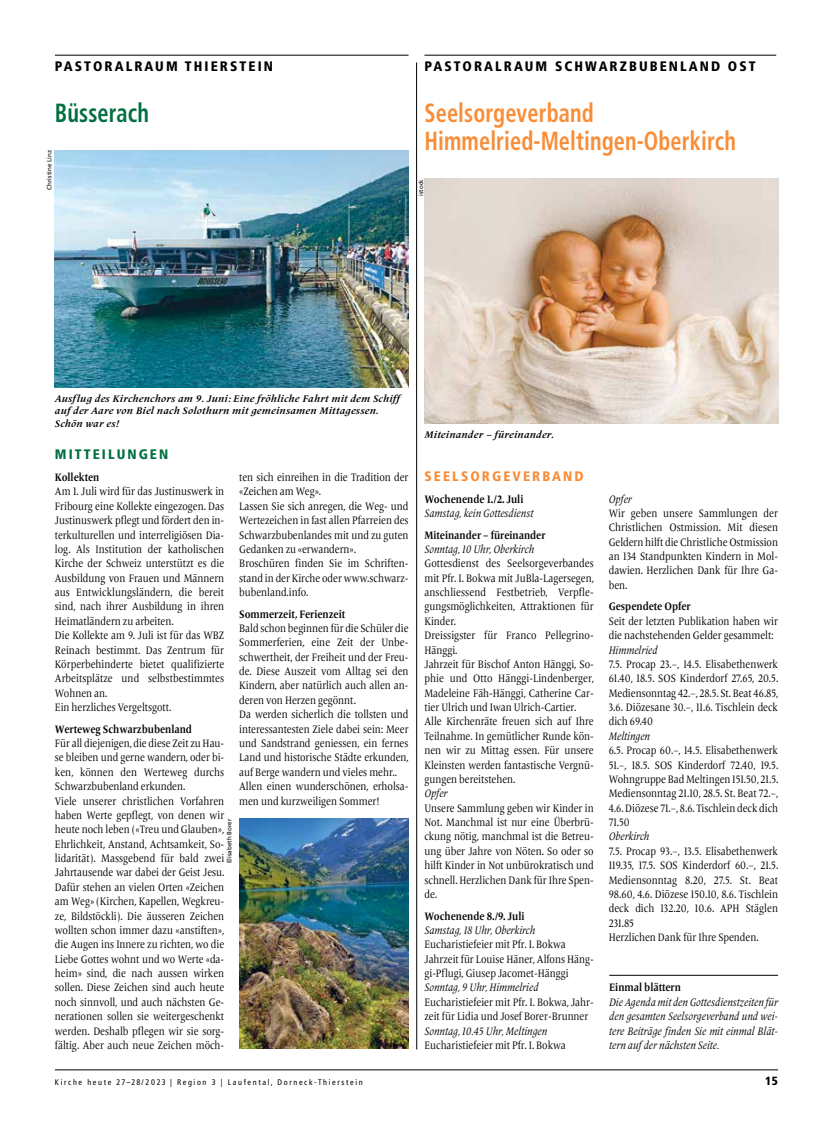
<style>
.page{position:relative;width:833px;height:1134px;background:#fff}
.page>*{position:absolute;margin:0;border:0;box-sizing:border-box;transform-origin:0 0}
.t1{font:700 condensed 26.25px/28.8px "Frutiger LT Pro";letter-spacing:.005em;color:#f98d37;scale:.85 1}
.t2{font:700 condensed 26.25px "Frutiger LT Pro";letter-spacing:.005em;color:#006f41;scale:.85 1}
.t3{font:900 condensed 13.75px "Frutiger LT Pro";letter-spacing:.15em;color:#000}
.t4{font:900 condensed 13.75px "Frutiger LT Pro";letter-spacing:.15em;color:#f98d37}
.t5{font:900 condensed 13.75px "Frutiger LT Pro";letter-spacing:.15em;color:#006f41}
.t6{font:900 condensed 11.88px "Frutiger LT Pro";color:#000}
.t7{font:11.25px/14.4px "Frutiger Serif LT Pro";color:#000;scale:.85 1}
.t8{font:italic 11.25px/14.4px "Frutiger Serif LT Pro";color:#000;text-align:justify;scale:.85 1}
.t9{font:700 11.25px "Frutiger Serif LT Pro";color:#000;scale:.85 1}
.t10{font:italic 700 10px/12.5px "Frutiger Serif LT Pro";letter-spacing:.025em;color:#000}
.t11{font:condensed 8.12px "Frutiger LT Pro";letter-spacing:.2em;color:#000}
.t12{font:6.25px "Frutiger LT Pro";color:#000}
</style>
<div class="page">
<hr style="left:55px;top:1070px;width:723px;height:1px;background:#000">
<hr style="left:55px;top:55px;width:353px;height:1px;background:#000">
<img style="left:424px;top:178px;width:354px;height:245px">
<hr style="left:609px;top:975px;width:169px;height:1px;background:#000">
<hr style="left:416px;top:62px;width:1px;height:987px;background:#000">
<img style="left:55px;top:150px;width:353px;height:238px">
<hr style="left:424px;top:55px;width:352px;height:1px;background:#000">
<img style="left:240px;top:819px;width:168px;height:230px">
<p class="t3" style="left:55px;top:58px;width:220px">PASTORALRAUM THIERSTEIN</p>
<h1 class="t2" style="left:55px;top:97px;width:112px">Büsserach</h1>
<p class="t12" style="left:46px;top:190px;width:41px;rotate:-90deg">Christine Linz</p>
<p class="t3" style="left:424px;top:58px;width:333px">PASTORALRAUM SCHWARZBUBENLAND OST</p>
<h1 class="t1" style="left:424px;top:98px;width:368px">Seelsorgeverband<br>Himmelried-Meltingen-Oberkirch</h1>
<p class="t12" style="left:417px;top:196px;width:18px;rotate:-90deg">istock</p>
<p class="t10" style="left:55px;top:392px;width:346px">Ausflug des Kirchenchors am 9. Juni: Eine fröhliche Fahrt mit dem Schiff auf der Aare von Biel nach Solothurn mit gemeinsamen Mittagessen.<br>Schön war es!</p>
<p class="t5" style="left:55px;top:446px;width:115px">MITTEILUNGEN</p>
<p class="t9" style="left:55px;top:471px;width:54px">Kollekten</p>
<p class="t7" style="left:55px;top:485px;width:201px">Am 1. Juli wird für das Justinuswerk in Fribourg eine Kollekte eingezogen. Das Justinuswerk pflegt und fördert den in&shy;terkulturellen und interreligiösen Dia&shy;log. Als Institution der katholischen Kirche der Schweiz unterstützt es die Ausbildung von Frauen und Männern aus Entwicklungsländern, die bereit sind, nach ihrer Ausbildung in ihren Heimatländern zu arbeiten.<br>Die Kollekte am 9. Juli ist für das WBZ Reinach bestimmt. Das Zentrum für Körperbehinderte bietet qualifizierte Arbeitsplätze und selbstbestimmtes Wohnen an.<br>Ein herzliches Vergeltsgott.</p>
<p class="t9" style="left:55px;top:722px;width:163px">Werteweg Schwarzbubenland</p>
<p class="t7" style="left:55px;top:736px;width:201px">Für all diejenigen, die diese Zeit zu Hau&shy;se bleiben und gerne wandern, oder bi&shy;ken, können den Werteweg durchs Schwarzbubenland erkunden.<br>Viele unserer christlichen Vorfahren haben Werte gepflegt, von denen wir heute noch leben («Treu und Glauben», Ehrlichkeit, Anstand, Achtsamkeit, So&shy;lidarität). Massgebend für bald zwei Jahrtausende war dabei der Geist Jesu.<br>Dafür stehen an vielen Orten «Zeichen am Weg» (Kirchen, Kapellen, Wegkreu&shy;ze, Bildstöckli). Die äusseren Zeichen wollten schon immer dazu «anstiften», die Augen ins Innere zu richten, wo die Liebe Gottes wohnt und wo Werte «da&shy;heim» sind, die nach aussen wirken sollen. Diese Zeichen sind auch heute noch sinnvoll, und auch nächsten Ge&shy;nerationen sollen sie weitergeschenkt werden. Deshalb pflegen wir sie sorg&shy;fältig. Aber auch neue Zeichen möch-</p>
<p class="t7" style="left:239px;top:470px;width:201px">ten sich einreihen in die Tradition der «Zeichen am Weg».<br>Lassen Sie sich anregen, die Weg- und<br>Wertezeichen in fast allen Pfarreien des<br>Schwarzbubenlandes mit und zu guten<br>Gedanken zu «erwandern».<br>Broschüren finden Sie im Schriften&shy;stand in der Kirche oder www.schwarz&shy;bubenland.info.</p>
<p class="t9" style="left:239px;top:607px;width:126px">Sommerzeit, Ferienzeit</p>
<p class="t7" style="left:239px;top:621px;width:201px">Bald schon beginnen für die Schüler die Sommerferien, eine Zeit der Unbe&shy;schwertheit, der Freiheit und der Freu&shy;de. Diese Auszeit vom Alltag sei den Kindern, aber natürlich auch allen an&shy;deren von Herzen gegönnt.<br>Da werden sicherlich die tollsten und interessantesten Ziele dabei sein: Meer und Sandstrand geniessen, ein fernes Land und historische Städte erkunden, auf Berge wandern und vieles mehr..<br>Allen einen wunderschönen, erholsa&shy;men und kurzweiligen Sommer!</p>
<p class="t12" style="left:225px;top:863px;width:46px;rotate:-90deg">Elisabeth Borer</p>
<p class="t10" style="left:424px;top:428px;width:131px">Miteinander – füreinander.</p>
<p class="t4" style="left:424px;top:468px;width:161px">SEELSORGEVERBAND</p>
<p class="t9" style="left:424px;top:492px;width:118px">Wochenende 1./2. Juli</p>
<p class="t8" style="left:424px;top:506px;width:130px">Samstag, kein Gottesdienst</p>
<p class="t9" style="left:424px;top:528px;width:144px">Miteinander – füreinander</p>
<p class="t8" style="left:424px;top:542px;width:131px">Sonntag, 10 Uhr, Oberkirch</p>
<p class="t7" style="left:424px;top:556px;width:201px">Gottesdienst des Seelsorgeverbandes mit Pfr. I. Bokwa mit JuBla-Lagersegen, anschliessend Festbetrieb, Verpfle&shy;gungsmöglichkeiten, Attraktionen für Kinder.<br>Dreissigster für Franco Pellegrino-Hänggi.<br>Jahrzeit für Bischof Anton Hänggi, So&shy;phie und Otto Hänggi-Lindenberger, Madeleine Fäh-Hänggi, Catherine Car&shy;tier Ulrich und Iwan Ulrich-Cartier.<br>Alle Kirchenräte freuen sich auf Ihre Teilnahme. In gemütlicher Runde kön&shy;nen wir zu Mittag essen. Für unsere Kleinsten werden fantastische Vergnü&shy;gungen bereitstehen.</p>
<p class="t8" style="left:424px;top:786px;width:29px">Opfer</p>
<p class="t7" style="left:424px;top:801px;width:201px;text-align:justify">Unsere Sammlung geben wir Kinder in Not. Manchmal ist nur eine Überbrü&shy;ckung nötig, manchmal ist die Betreu&shy;ung über Jahre von Nöten. So oder so hilft Kinder in Not unbürokratisch und schnell. Herzlichen Dank für Ihre Spen&shy;de.</p>
<p class="t9" style="left:424px;top:909px;width:119px">Wochenende 8./9. Juli</p>
<p class="t8" style="left:424px;top:923px;width:132px">Samstag, 18 Uhr, Oberkirch</p>
<p class="t7" style="left:424px;top:937px;width:201px">Eucharistiefeier mit Pfr. I. Bokwa<br>Jahrzeit für Louise Häner, Alfons Häng&shy;gi-Pflugi, Giusep Jacomet-Hänggi</p>
<p class="t8" style="left:424px;top:980px;width:136px">Sonntag, 9 Uhr, Himmelried</p>
<p class="t7" style="left:424px;top:995px;width:201px">Eucharistiefeier mit Pfr. I. Bokwa, Jahr&shy;zeit für Lidia und Josef Borer-Brunner</p>
<p class="t8" style="left:424px;top:1023px;width:146px">Sonntag, 10.45 Uhr, Meltingen</p>
<p class="t7" style="left:424px;top:1038px;width:168px">Eucharistiefeier mit Pfr. I. Bokwa</p>
<p class="t8" style="left:609px;top:492px;width:29px">Opfer</p>
<p class="t7" style="left:609px;top:506px;width:201px;text-align:justify">Wir geben unsere Sammlungen der Christlichen Ostmission. Mit diesen Geldern hilft die Christliche Ostmission an 134 Standpunkten Kindern in Mol&shy;dawien. Herzlichen Dank für Ihre Ga&shy;ben.</p>
<p class="t9" style="left:609px;top:600px;width:98px">Gespendete Opfer</p>
<p class="t7" style="left:609px;top:614px;width:201px">Seit der letzten Publikation haben wir die nachstehenden Gelder gesammelt:</p>
<p class="t8" style="left:609px;top:642px;width:59px">Himmelried</p>
<p class="t7" style="left:609px;top:657px;width:201px;text-align:justify">7.5. Procap 23.–, 14.5. Elisabethenwerk 61.40, 18.5. SOS Kinderdorf 27.65, 20.5.<br>Mediensonntag 42.–, 28.5. St. Beat 46.85, 3.6. Diözesane 30.–, 11.6. Tischlein deck dich 69.40</p>
<p class="t8" style="left:609px;top:729px;width:50px">Meltingen</p>
<p class="t7" style="left:609px;top:743px;width:201px;text-align:justify">6.5. Procap 60.–, 14.5. Elisabethenwerk 51.–, 18.5. SOS Kinderdorf 72.40, 19.5.<br>Wohngruppe Bad Meltingen 151.50, 21.5.<br>Mediensonntag 21.10, 28.5. St. Beat 72.–, 4.6. Diözese 71.–, 8.6. Tischlein deck dich 71.50</p>
<p class="t8" style="left:609px;top:829px;width:49px">Oberkirch</p>
<p class="t7" style="left:609px;top:844px;width:201px">7.5. Procap 93.–, 13.5. Elisabethenwerk 119.35, 17.5. SOS Kinderdorf 60.–, 21.5.<br>Mediensonntag 8.20, 27.5. St. Beat 98.60, 4.6. Diözese 150.10, 8.6. Tischlein deck dich 132.20, 10.6. APH Stäglen 231.85<br>Herzlichen Dank für Ihre Spenden.</p>
<p class="t9" style="left:609px;top:981px;width:86px">Einmal blättern</p>
<p class="t8" style="left:609px;top:995px;width:200px">Die Agenda mit den Gottesdienstzeiten für den gesamten Seelsorgeverband und wei&shy;tere Beiträge finden Sie mit einmal Blät&shy;tern auf der nächsten Seite.</p>
<p class="t11" style="left:55px;top:1077px;width:309px">Kirche heute 27–28/2023 | Region 3 | Laufental, Dorneck-Thierstein</p>
<p class="t6" style="left:765px;top:1074px;width:14px">15</p>
</div>
